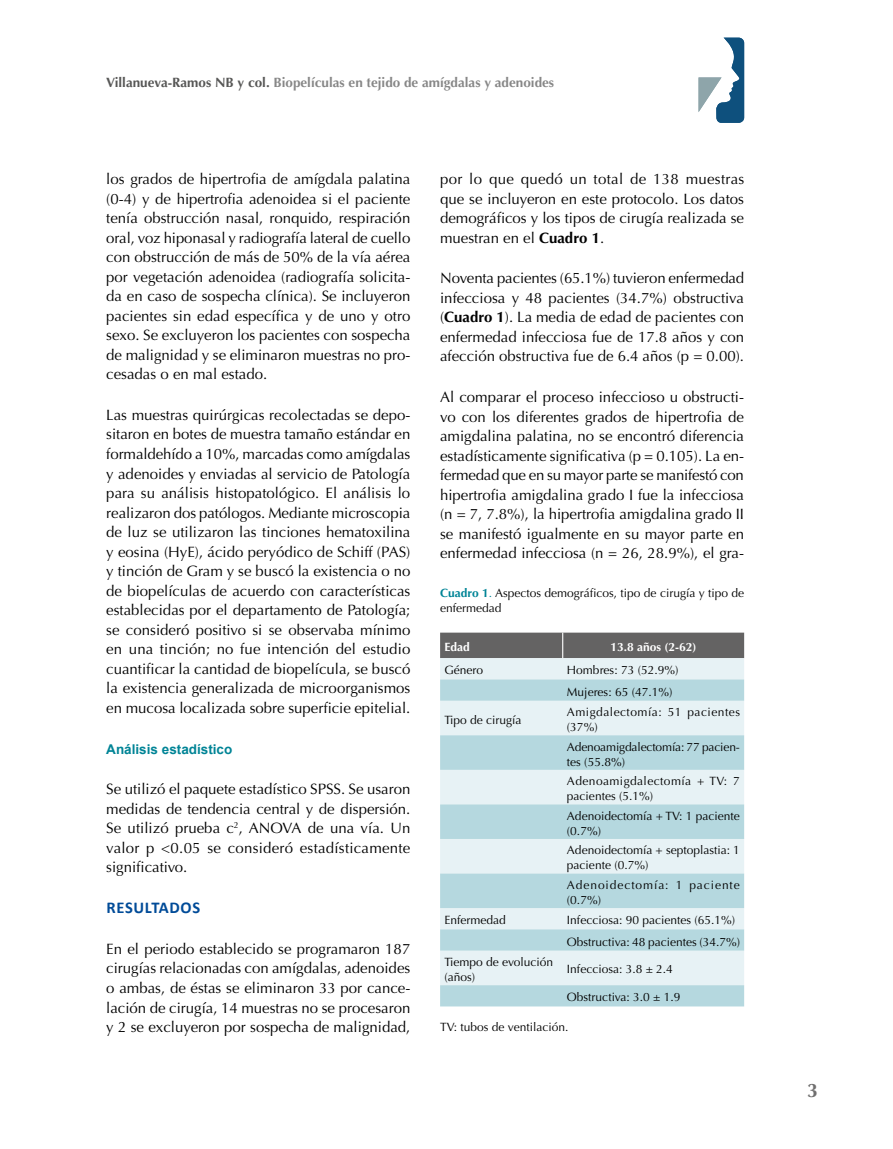
<style>
.page{position:relative;width:893px;height:1149px;background:#fff}
.page>*{position:absolute;margin:0;border:0;box-sizing:border-box;transform-origin:0 0}
.t1{font:700 19.5px "Optima";color:#706f6f}
.t2{font:700 16.5px "Calibri";letter-spacing:.04em;color:#004b98}
.t3{font:15px/19.5px "Optima";color:#000;text-align:justify}
.t4{font:700 13.5px "Optima";color:#878787}
.t5{font:700 13.5px "Arial";color:#008496}
.t6{font:12px/15px "Optima";color:#000}
.t7{font:12px/15px "Optima";letter-spacing:.035em;color:#000}
.t8{font:12px/15px "Optima";letter-spacing:.04em;color:#000}
.t9{font:12px/15px "Optima";letter-spacing:.075em;color:#000}
.t10{font:700 12px "Optima";color:#fff}
.s1{color:#575756}
.s2{font-weight:700}
.s3{font-weight:700;color:#008496}
.s4{color:#008496}
</style>
<div class="page">
<svg style="left:698px;top:38px;width:46px;height:85px"></svg>
<div style="left:440px;top:658px;width:304px;height:21px;background:#e7f2f5"></div>
<svg style="left:440px;top:679px;width:304px;height:327px;background:#cde4e9"></svg>
<div style="left:440px;top:632px;width:304px;height:26px;background:#646363"></div>
<p class="t4" style="left:106px;top:75px;width:449px"><span class="s1">Villanueva-Ramos NB y col.</span> Biopelículas en tejido de amígdalas y adenoides</p>
<p class="t3" style="left:106px;top:169px;width:306px">los grados de hipertrofia de amígdala palatina (0-4) y de hipertrofia adenoidea si el paciente tenía obstrucción nasal, ronquido, respiración oral, voz hiponasal y radiografía lateral de cuello con obstrucción de más de 50% de la vía aérea por vegetación adenoidea (radiografía solicita&shy;da en caso de sospecha clínica). Se incluyeron pacientes sin edad específica y de uno y otro sexo. Se excluyeron los pacientes con sospecha de malignidad y se eliminaron muestras no pro&shy;cesadas o en mal estado.</p>
<p class="t3" style="left:106px;top:405px;width:306px">Las muestras quirúrgicas recolectadas se depo&shy;sitaron en botes de muestra tamaño estándar en formaldehído a 10%, marcadas como amígdalas y adenoides y enviadas al servicio de Patología para su análisis histopatológico. El análisis lo realizaron dos patólogos. Mediante microscopia de luz se utilizaron las tinciones hematoxilina y eosina (HyE), ácido peryódico de Schiff (PAS) y tinción de Gram y se buscó la existencia o no de biopelículas de acuerdo con características establecidas por el departamento de Patología; se consideró positivo si se observaba mínimo en una tinción; no fue intención del estudio cuantificar la cantidad de biopelícula, se buscó la existencia generalizada de microorganismos en mucosa localizada sobre superficie epitelial.</p>
<p class="t5" style="left:106px;top:739px;width:128px">Análisis estadístico</p>
<p class="t3" style="left:106px;top:779px;width:306px">Se utilizó el paquete estadístico SPSS. Se usaron medidas de tendencia central y de dispersión.<br>Se utilizó prueba c<sup>2</sup>, ANOVA de una vía. Un valor p &lt;0.05 se consideró estadísticamente significativo.</p>
<p class="t2" style="left:107px;top:896px;width:95px">RESULTADOS</p>
<p class="t3" style="left:106px;top:939px;width:306px">En el periodo establecido se programaron 187 cirugías relacionadas con amígdalas, adenoides o ambas, de éstas se eliminaron 33 por cance&shy;lación de cirugía, 14 muestras no se procesaron y 2 se excluyeron por sospecha de malignidad,</p>
<p class="t3" style="left:440px;top:169px;width:306px">por lo que quedó un total de 138 muestras que se incluyeron en este protocolo. Los datos demográficos y los tipos de cirugía realizada se muestran en el <span class="s2">Cuadro 1</span>.</p>
<p class="t3" style="left:440px;top:268px;width:306px">Noventa pacientes (65.1%) tuvieron enfermedad infecciosa y 48 pacientes (34.7%) obstructiva (<span class="s2">Cuadro 1</span>). La media de edad de pacientes con enfermedad infecciosa fue de 17.8 años y con afección obstructiva fue de 6.4 años (p = 0.00).</p>
<p class="t3" style="left:440px;top:387px;width:306px">Al comparar el proceso infeccioso u obstructi&shy;vo con los diferentes grados de hipertrofia de amigdalina palatina, no se encontró diferencia estadísticamente significativa (p = 0.105). La en&shy;fermedad que en su mayor parte se manifestó con hipertrofia amigdalina grado I fue la infecciosa (n = 7, 7.8%), la hipertrofia amigdalina grado II se manifestó igualmente en su mayor parte en enfermedad infecciosa (n = 26, 28.9%), el gra-</p>
<p class="t6" style="left:440px;top:585px;width:306px"><span class="s3">Cuadro 1</span><span class="s4">.</span> Aspectos demográficos, tipo de cirugía y tipo de enfermedad</p>
<p class="t10" style="left:444px;top:639px;width:27px">Edad</p>
<p class="t10" style="left:610px;top:639px;width:88px">13.8 años (2-62)</p>
<p class="t6" style="left:444px;top:662px;width:40px">Género</p>
<p class="t6" style="left:567px;top:659px;width:113px;line-height:21.3px">Hombres: 73 (52.9%)<br>Mujeres: 65 (47.1%)</p>
<p class="t6" style="left:444px;top:712px;width:79px">Tipo de cirugía</p>
<p class="t8" style="left:567px;top:704px;width:175px">Amigdalectomía: 51 pacientes (37%)</p>
<p class="t6" style="left:567px;top:739px;width:174px">Adenoamigdalectomía: 77 pacien&shy;tes (55.8%)</p>
<p class="t7" style="left:567px;top:773px;width:174px">Adenoamigdalectomía + TV: 7 pacientes (5.1%)</p>
<p class="t6" style="left:567px;top:808px;width:174px">Adenoidectomía + TV: 1 paciente (0.7%)</p>
<p class="t6" style="left:567px;top:842px;width:174px">Adenoidectomía + septoplastia: 1 paciente (0.7%)</p>
<p class="t9" style="left:567px;top:877px;width:174px">Adenoidectomía: 1 paciente (0.7%)</p>
<p class="t6" style="left:444px;top:912px;width:63px">Enfermedad</p>
<p class="t6" style="left:567px;top:909px;width:175px;line-height:21.3px">Infecciosa: 90 pacientes (65.1%)<br>Obstructiva: 48 pacientes (34.7%)</p>
<p class="t6" style="left:444px;top:954px;width:110px">Tiempo de evolución (años)</p>
<p class="t6" style="left:567px;top:961px;width:107px">Infecciosa: 3.8 ± 2.4</p>
<p class="t6" style="left:567px;top:989px;width:115px">Obstructiva: 3.0 ± 1.9</p>
<p class="t6" style="left:440px;top:1018px;width:130px">TV: tubos de ventilación.</p>
<h1 class="t1" style="left:807px;top:1079px;width:12px">3</h1>
</div>
